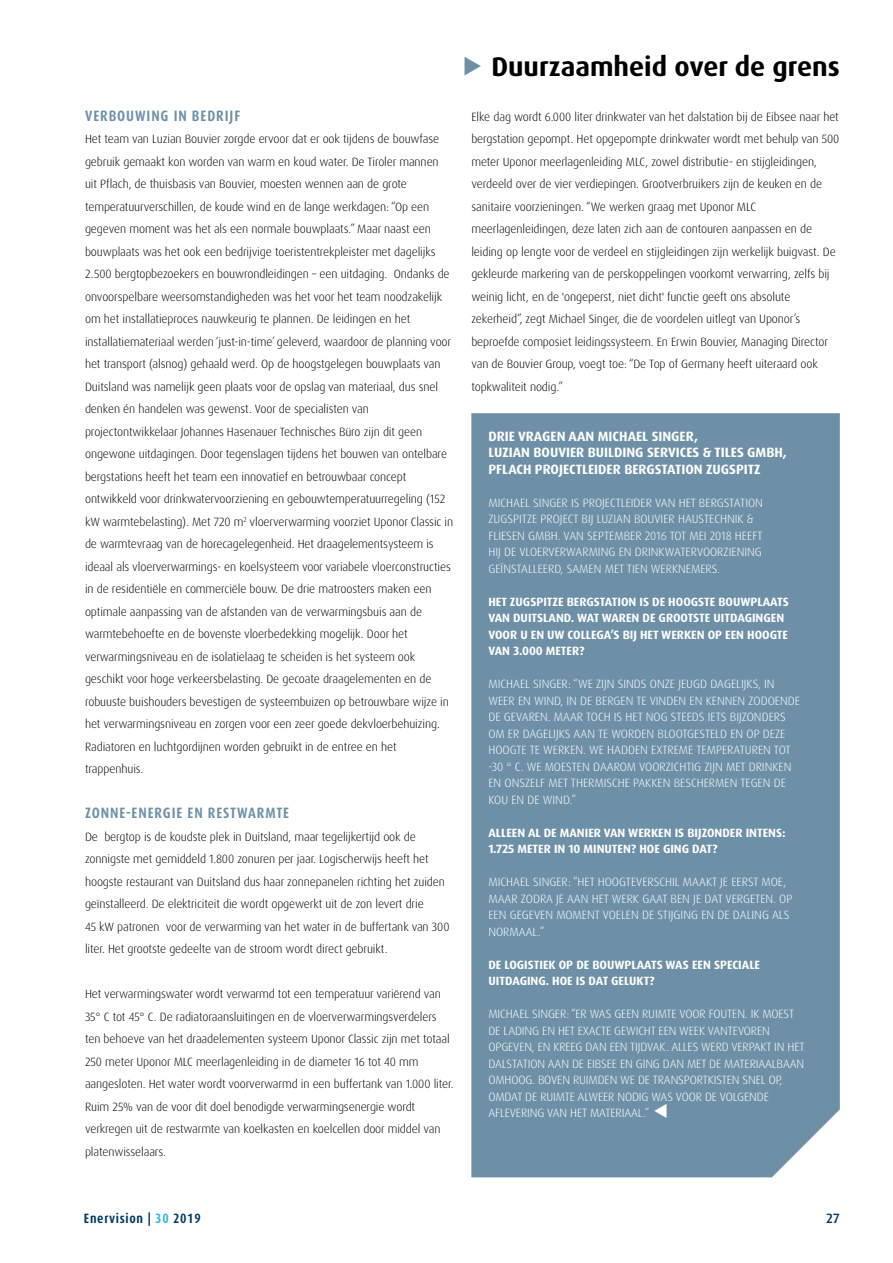
<style>
.page{position:relative;width:893px;height:1263px;background:#fff}
.page>*{position:absolute;margin:0;border:0;box-sizing:border-box;transform-origin:0 0}
.t1{font:700 27px "Dax Pro";color:#000}
.t2{font:700 condensed 15px "Dax Pro";letter-spacing:.06em;color:#6d90a7}
.t3{font:700 13.5px/16.5px "Dax Pro";color:#fff}
.t4{font:700 condensed 13.5px "Dax Pro";letter-spacing:.05em;color:#00385f}
.t5{font:500 13.5px "Dax Pro";color:#00385f}
.t6{font:300 12px/22.5px "Dax Pro";letter-spacing:-.01em;color:#000}
.t7{font:300 12px/16.5px "Dax Pro";color:#fff}
.t8{font:700 12px/16.5px "Dax Pro";color:#fff}
.s1{color:#6d90a7}
.s2{color:#2cb4e9}
</style>
<div class="page">
<div style="left:471px;top:413px;width:369px;height:764px;background:#6d90a7"></div>
<svg style="left:654px;top:1103px;width:13px;height:15px"></svg>
<p class="t2" style="left:85px;top:106px;width:157px">VERBOUWING IN BEDRIJF</p>
<p class="t6" style="left:85px;top:128px;width:370px">Het team van Luzian Bouvier zorgde ervoor dat er ook tijdens de bouwfase gebruik gemaakt kon worden van warm en koud water. De Tiroler mannen uit Pflach, de thuisbasis van Bouvier, moesten wennen aan de grote temperatuurverschillen, de koude wind en de lange werkdagen: “Op een gegeven moment was het als een normale bouwplaats.” Maar naast een bouwplaats was het ook een bedrijvige toeristentrekpleister met dagelijks 2.500 bergtopbezoekers en bouwrondleidingen – een uitdaging. Ondanks de onvoorspelbare weersomstandigheden was het voor het team noodzakelijk om het installatieproces nauwkeurig te plannen. De leidingen en het installatiemateriaal werden ‘just-in-time’ geleverd, waardoor de planning voor het transport (alsnog) gehaald werd. Op de hoogstgelegen bouwplaats van Duitsland was namelijk geen plaats voor de opslag van materiaal, dus snel denken én handelen was gewenst. Voor de specialisten van projectontwikkelaar Johannes Hasenauer Technisches Büro zijn dit geen ongewone uitdagingen. Door tegenslagen tijdens het bouwen van ontelbare bergstations heeft het team een innovatief en betrouwbaar concept ontwikkeld voor drinkwatervoorziening en gebouwtemperatuurregeling (152 kW warmtebelasting). Met 720 m<sup>2</sup> vloerverwarming voorziet Uponor Classic in de warmtevraag van de horecagelegenheid. Het draagelementsysteem is ideaal als vloerverwarmings- en koelsysteem voor variabele vloerconstructies in de residentiële en commerciële bouw. De drie matroosters maken een optimale aanpassing van de afstanden van de verwarmingsbuis aan de warmtebehoefte en de bovenste vloerbedekking mogelijk. Door het verwarmingsniveau en de isolatielaag te scheiden is het systeem ook geschikt voor hoge verkeersbelasting. De gecoate draagelementen en de robuuste buishouders bevestigen de systeembuizen op betrouwbare wijze in het verwarmingsniveau en zorgen voor een zeer goede dekvloerbehuizing.<br>Radiatoren en luchtgordijnen worden gebruikt in de entree en het trappenhuis.</p>
<p class="t2" style="left:85px;top:803px;width:206px">ZONNE-ENERGIE EN RESTWARMTE</p>
<p class="t6" style="left:85px;top:825px;width:366px">De bergtop is de koudste plek in Duitsland, maar tegelijkertijd ook de zonnigste met gemiddeld 1.800 zonuren per jaar. Logischerwijs heeft het hoogste restaurant van Duitsland dus haar zonnepanelen richting het zuiden geïnstalleerd. De elektriciteit die wordt opgewerkt uit de zon levert drie<br>45 kW patronen voor de verwarming van het water in de buffertank van 300 liter. Het grootste gedeelte van de stroom wordt direct gebruikt.</p>
<p class="t6" style="left:85px;top:983px;width:370px">Het verwarmingswater wordt verwarmd tot een temperatuur variërend van 35° C tot 45° C. De radiatoraansluitingen en de vloerverwarmingsverdelers ten behoeve van het draadelementen systeem Uponor Classic zijn met totaal 250 meter Uponor MLC meerlagenleiding in de diameter 16 tot 40 mm aangesloten. Het water wordt voorverwarmd in een buffertank van 1.000 liter.<br>Ruim 25% van de voor dit doel benodigde verwarmingsenergie wordt verkregen uit de restwarmte van koelkasten en koelcellen door middel van platenwisselaars.</p>
<h1 class="t1" style="left:463px;top:49px;width:379px"><span class="s1">◆</span> Duurzaamheid over de grens</h1>
<p class="t6" style="left:471px;top:105px;width:370px">Elke dag wordt 6.000 liter drinkwater van het dalstation bij de Eibsee naar het bergstation gepompt. Het opgepompte drinkwater wordt met behulp van 500 meter Uponor meerlagenleiding MLC, zowel distributie- en stijgleidingen, verdeeld over de vier verdiepingen. Grootverbruikers zijn de keuken en de sanitaire voorzieningen. “We werken graag met Uponor MLC meerlagenleidingen, deze laten zich aan de contouren aanpassen en de leiding op lengte voor de verdeel en stijgleidingen zijn werkelijk buigvast. De gekleurde markering van de perskoppelingen voorkomt verwarring, zelfs bij weinig licht, en de 'ongeperst, niet dicht' functie geeft ons absolute zekerheid”, zegt Michael Singer, die de voordelen uitlegt van Uponor’s beproefde composiet leidingssysteem. En Erwin Bouvier, Managing Director van de Bouvier Group, voegt toe: “De Top of Germany heeft uiteraard ook topkwaliteit nodig.”</p>
<p class="t3" style="left:488px;top:428px;width:300px">DRIE VRAGEN AAN MICHAEL SINGER,<br>LUZIAN BOUVIER BUILDING SERVICES &amp; TILES GMBH,<br>PFLACH PROJECTLEIDER BERGSTATION ZUGSPITZ</p>
<p class="t7" style="left:488px;top:494px;width:276px">MICHAEL SINGER IS PROJECTLEIDER VAN HET BERGSTATION ZUGSPITZE PROJECT BIJ LUZIAN BOUVIER HAUSTECHNIK &amp; FLIESEN GMBH. VAN SEPTEMBER 2016 TOT MEI 2018 HEEFT HIJ DE VLOERVERWARMING EN DRINKWATERVOORZIENING GEÏNSTALLEERD, SAMEN MET TIEN WERKNEMERS.</p>
<p class="t8" style="left:488px;top:593px;width:302px">HET ZUGSPITZE BERGSTATION IS DE HOOGSTE BOUWPLAATS VAN DUITSLAND. WAT WAREN DE GROOTSTE UITDAGINGEN VOOR U EN UW COLLEGA’S BIJ HET WERKEN OP EEN HOOGTE VAN 3.000 METER?</p>
<p class="t7" style="left:488px;top:676px;width:313px">MICHAEL SINGER: “WE ZIJN SINDS ONZE JEUGD DAGELIJKS, IN WEER EN WIND, IN DE BERGEN TE VINDEN EN KENNEN ZODOENDE DE GEVAREN. MAAR TOCH IS HET NOG STEEDS IETS BIJZONDERS OM ER DAGELIJKS AAN TE WORDEN BLOOTGESTELD EN OP DEZE HOOGTE TE WERKEN. WE HADDEN EXTREME TEMPERATUREN TOT -30 ° C. WE MOESTEN DAAROM VOORZICHTIG ZIJN MET DRINKEN EN ONSZELF MET THERMISCHE PAKKEN BESCHERMEN TEGEN DE KOU EN DE WIND.”</p>
<p class="t8" style="left:488px;top:824px;width:299px">ALLEEN AL DE MANIER VAN WERKEN IS BIJZONDER INTENS:<br>1.725 METER IN 10 MINUTEN? HOE GING DAT?</p>
<p class="t7" style="left:488px;top:874px;width:305px">MICHAEL SINGER: “HET HOOGTEVERSCHIL MAAKT JE EERST MOE, MAAR ZODRA JE AAN HET WERK GAAT BEN JE DAT VERGETEN. OP EEN GEGEVEN MOMENT VOELEN DE STIJGING EN DE DALING ALS NORMAAL.”</p>
<p class="t8" style="left:488px;top:956px;width:273px">DE LOGISTIEK OP DE BOUWPLAATS WAS EEN SPECIALE<br>UITDAGING. HOE IS DAT GELUKT?</p>
<p class="t7" style="left:488px;top:1006px;width:318px">MICHAEL SINGER: “ER WAS GEEN RUIMTE VOOR FOUTEN. IK MOEST DE LADING EN HET EXACTE GEWICHT EEN WEEK VANTEVOREN OPGEVEN, EN KREEG DAN EEN TIJDVAK. ALLES WERD VERPAKT IN HET DALSTATION AAN DE EIBSEE EN GING DAN MET DE MATERIAALBAAN OMHOOG. BOVEN RUIMDEN WE DE TRANSPORTKISTEN SNEL OP, OMDAT DE RUIMTE ALWEER NODIG WAS VOOR DE VOLGENDE AFLEVERING VAN HET MATERIAAL.”</p>
<p class="t4" style="left:84px;top:1210px;width:118px">Enervision | <span class="s2">30</span> 2019</p>
<p class="t5" style="left:826px;top:1210px;width:15px">27</p>
</div>
